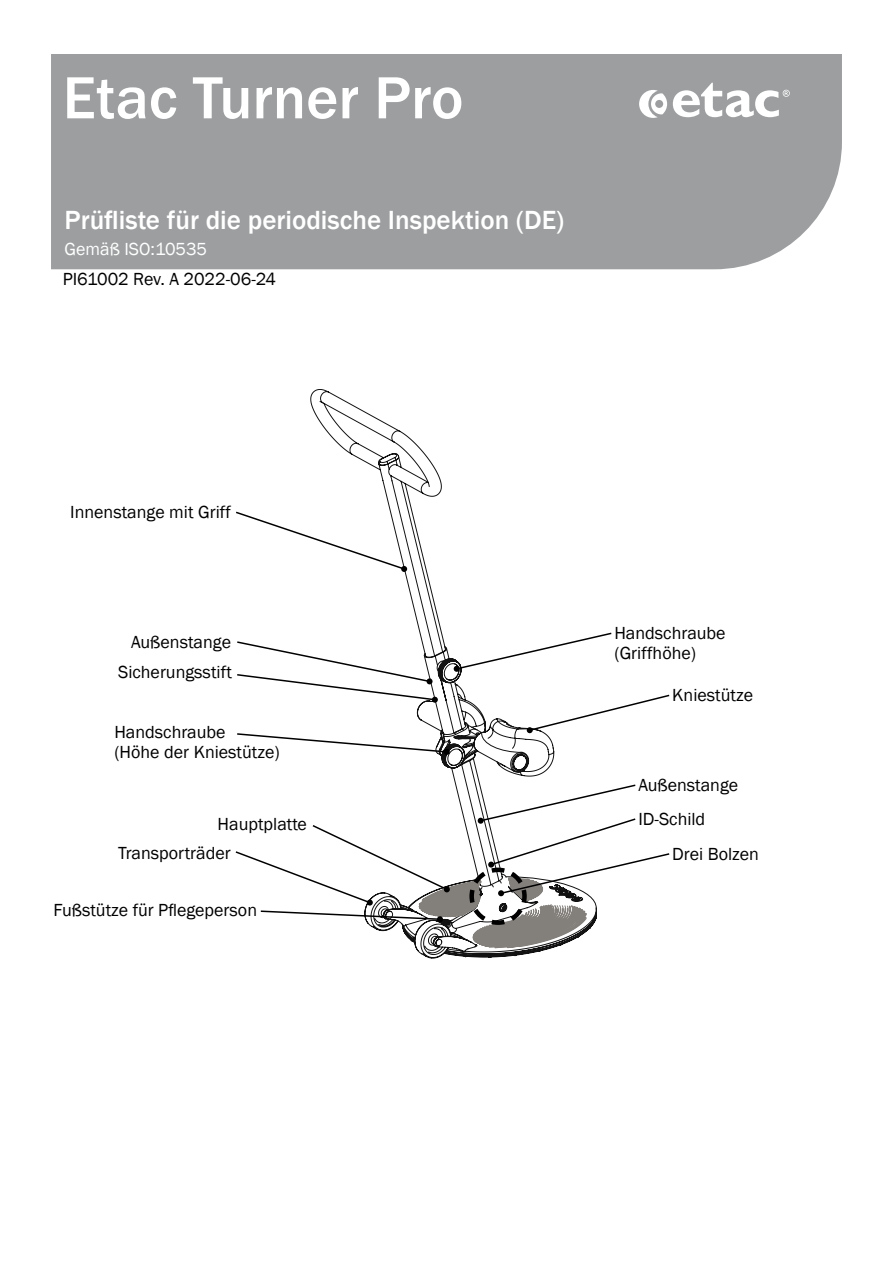
<style>
.page{position:relative;width:893px;height:1263px;background:#fff}
.page>*{position:absolute;margin:0;border:0;box-sizing:border-box;transform-origin:0 0}
.t1{font:500 61.5px "Franklin Gothic";color:#fff}
.t2{font:500 27px "Franklin Gothic";color:#fff}
.t3{font:18px/19.8px "Franklin Gothic";color:#000}
.t4{font:18px "Franklin Gothic";color:#fff}
</style>
<div class="page">
<div style="left:51px;top:54px;width:791px;height:215px;background:#9c9e9f"></div>
<svg style="left:673px;top:83px;width:117px;height:34px"></svg>
<svg style="left:639px;top:90px;width:28px;height:28px"></svg>
<svg style="left:310px;top:389px;width:242px;height:569px"></svg>
<svg style="left:236px;top:510px;width:171px;height:62px"></svg>
<svg style="left:235px;top:631px;width:435px;height:317px"></svg>
<h1 class="t1" style="left:63px;top:60px;width:402px">Etac Turner Pro</h1>
<h2 class="t2" style="left:65px;top:204px;width:501px">Prüfliste für die periodische Inspektion (DE)</h2>
<p class="t4" style="left:65px;top:238px;width:144px">Gemäß ISO:10535</p>
<p class="t3" style="left:63px;top:269px;width:215px">PI61002 Rev. A 2022-06-24</p>
<p class="t3" style="left:70px;top:502px;width:162px">Innenstange mit Griff</p>
<p class="t3" style="left:118px;top:627px;width:115px;line-height:30.5px;text-align:right">Außenstange<br>Sicherungsstift</p>
<p class="t3" style="left:114px;top:722px;width:167px">Handschraube<br>(Höhe der Kniestütze)</p>
<p class="t3" style="left:218px;top:815px;width:91px">Hauptplatte</p>
<p class="t3" style="left:118px;top:843px;width:114px">Transporträder</p>
<p class="t3" style="left:54px;top:901px;width:205px">Fußstütze für Pflegeperson</p>
<p class="t3" style="left:614px;top:623px;width:113px">Handschraube (Griffhöhe)</p>
<p class="t3" style="left:672px;top:685px;width:82px">Kniestütze</p>
<p class="t3" style="left:638px;top:768px;width:101px;line-height:33.9px">Außenstange<br>ID-Schild</p>
<p class="t3" style="left:672px;top:844px;width:88px">Drei Bolzen</p>
</div>
